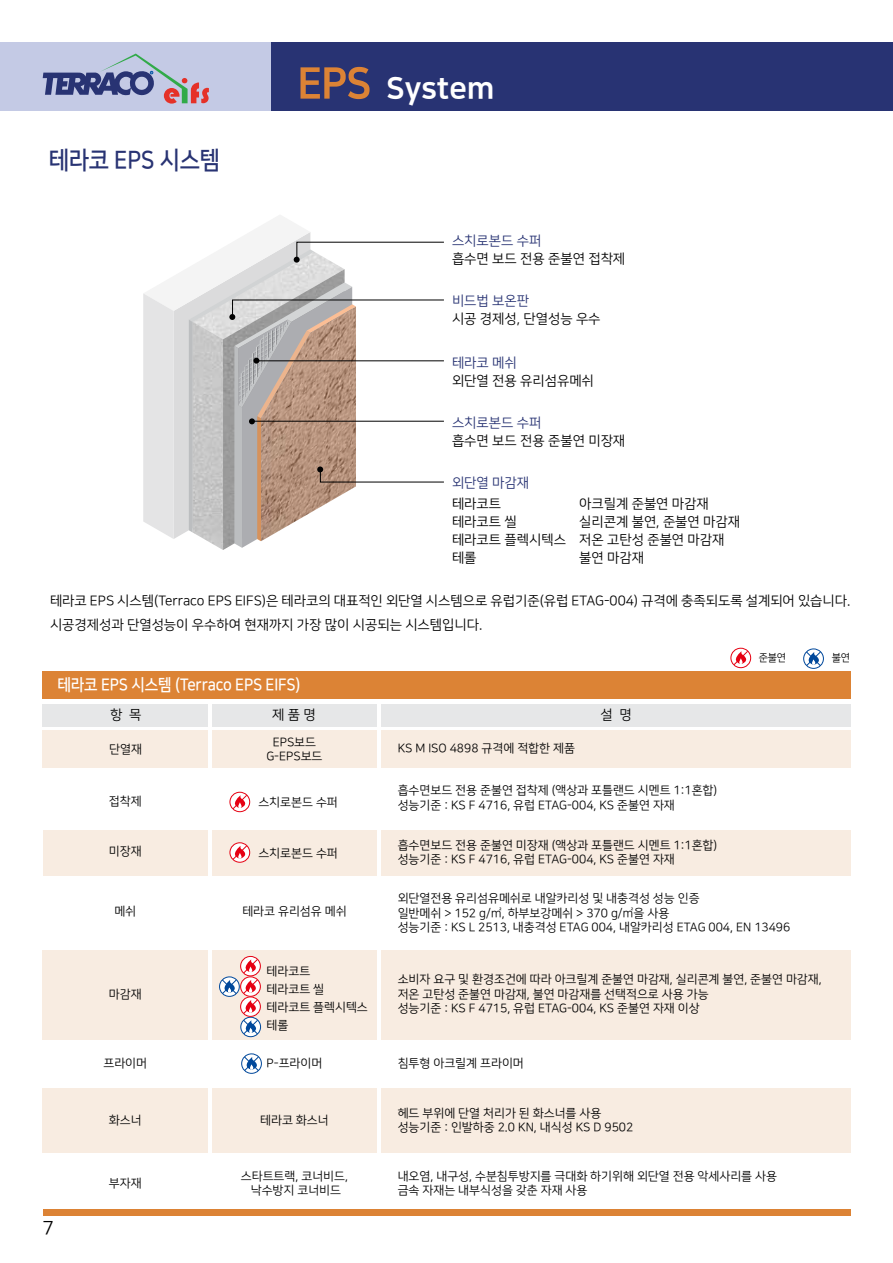
<style>
.page{position:relative;width:893px;height:1263px;background:#fff}
.page>*{position:absolute;margin:0;border:0;box-sizing:border-box;transform-origin:0 0}
.t1{font:30px "Nanum Square OTFEB";color:#fff}
.t2{font:24.75px "Nanum Square OTFB";letter-spacing:-.01em;color:#283373;scale:.9 1}
.t3{font:18.75px "Nanum Square OTFR";color:#000}
.t4{font:16.5px "Nanum Square OTFB";letter-spacing:-.01em;color:#fff;scale:.9 1}
.t5{font:13.5px/18px "Nanum Square OTFR";color:#000}
.t6{font:13.5px "Nanum Square OTFR";color:#283373}
.t7{font:12px/14.4px "Nanum Square OTFR";color:#000}
.t8{font:10.5px "Nanum Square OTFR";color:#000}
</style>
<div class="page">
<div style="left:0;top:43px;width:893px;height:68px;background:#283373"></div>
<div style="left:0;top:43px;width:270px;height:68px;background:#c4cae5"></div>
<svg style="left:43px;top:54px;width:166px;height:50px"></svg>
<div style="left:381px;top:1088px;width:469px;height:65px;background:#f8ece1"></div>
<div style="left:212px;top:1088px;width:165px;height:65px;background:#f8ece1"></div>
<div style="left:381px;top:830px;width:469px;height:46px;background:#f8ece1"></div>
<div style="left:212px;top:830px;width:165px;height:46px;background:#f8ece1"></div>
<div style="left:43px;top:1209px;width:807px;height:6px;background:#dc8335"></div>
<div style="left:43px;top:671px;width:808px;height:28px;background:#dc8335"></div>
<svg style="left:143px;top:215px;width:301px;height:335px"></svg>
<svg style="left:730px;top:647px;width:21px;height:21px"></svg>
<svg style="left:803px;top:648px;width:21px;height:21px"></svg>
<svg style="left:300px;top:67px;width:70px;height:32px"></svg>
<div style="left:212px;top:950px;width:165px;height:90px;background:#f8ece1"></div>
<div style="left:43px;top:704px;width:165px;height:22px;background:#e6e7e8"></div>
<div style="left:212px;top:704px;width:165px;height:22px;background:#e6e7e8"></div>
<div style="left:381px;top:704px;width:469px;height:22px;background:#e6e7e8"></div>
<div style="left:43px;top:1088px;width:165px;height:65px;background:#f8ece1"></div>
<div style="left:43px;top:730px;width:165px;height:37px;background:#f8ece1"></div>
<div style="left:212px;top:730px;width:165px;height:37px;background:#f8ece1"></div>
<div style="left:43px;top:830px;width:165px;height:46px;background:#f8ece1"></div>
<div style="left:43px;top:950px;width:165px;height:90px;background:#f8ece1"></div>
<div style="left:381px;top:730px;width:469px;height:37px;background:#f8ece1"></div>
<div style="left:381px;top:950px;width:469px;height:90px;background:#f8ece1"></div>
<svg style="left:230px;top:842px;width:21px;height:21px"></svg>
<svg style="left:230px;top:792px;width:21px;height:20px"></svg>
<svg style="left:219px;top:956px;width:42px;height:81px"></svg>
<svg style="left:241px;top:1053px;width:21px;height:21px"></svg>
<h2 class="t2" style="left:49px;top:147px;width:192px">테라코 EPS 시스템</h2>
<h1 class="t1" style="left:386px;top:73px;width:110px">System</h1>
<p class="t6" style="left:452px;top:234px;width:91px">스치로본드 수퍼</p>
<p class="t5" style="left:452px;top:250px;width:175px">흡수면 보드 전용 준불연 접착제</p>
<p class="t6" style="left:452px;top:293px;width:79px">비드법 보온판</p>
<p class="t5" style="left:452px;top:310px;width:150px">시공 경제성, 단열성능 우수</p>
<p class="t6" style="left:452px;top:356px;width:66px">테라코 메쉬</p>
<p class="t5" style="left:452px;top:372px;width:143px">외단열 전용 유리섬유메쉬</p>
<p class="t6" style="left:452px;top:416px;width:91px">스치로본드 수퍼</p>
<p class="t5" style="left:452px;top:432px;width:175px">흡수면 보드 전용 준불연 미장재</p>
<p class="t6" style="left:452px;top:475px;width:79px">외단열 마감재</p>
<p class="t5" style="left:452px;top:495px;width:115px">테라코트<br>테라코트 씰 테라코트 플렉시텍스 테롤</p>
<p class="t5" style="left:579px;top:495px;width:162px">아크릴계 준불연 마감재 실리콘계 불연, 준불연 마감재 저온 고탄성 준불연 마감재 불연 마감재</p>
<p class="t5" style="left:50px;top:589px;width:802px;line-height:24px">테라코 EPS 시스템(Terraco EPS EIFS)은 테라코의 대표적인 외단열 시스템으로 유럽기준(유럽 ETAG-004) 규격에 충족되도록 설계되어 있습니다. 시공경제성과 단열성능이 우수하여 현재까지 가장 많이 시공되는 시스템입니다.</p>
<p class="t8" style="left:759px;top:652px;width:29px">준불연</p>
<p class="t8" style="left:832px;top:652px;width:20px">불연</p>
<h3 class="t4" style="left:58px;top:676px;width:271px">테라코 EPS 시스템 (Terraco EPS EIFS)</h3>
<p class="t5" style="left:110px;top:706px;width:33px">항 목</p>
<p class="t5" style="left:272px;top:706px;width:45px">제 품 명</p>
<p class="t5" style="left:600px;top:706px;width:33px">설 명</p>
<p class="t7" style="left:398px;top:741px;width:179px">KS M ISO 4898 규격에 적합한 제품</p>
<p class="t7" style="left:266px;top:735px;width:58px;text-align:center">EPS보드<br>G-EPS보드</p>
<p class="t7" style="left:109px;top:742px;width:34px">단열재</p>
<p class="t7" style="left:109px;top:794px;width:34px">접착제</p>
<p class="t7" style="left:109px;top:845px;width:34px">미장재</p>
<p class="t7" style="left:398px;top:784px;width:321px">흡수면보드 전용 준불연 접착제 (액상과 포틀랜드 시멘트 1:1혼합)</p>
<p class="t7" style="left:258px;top:795px;width:81px">스치로본드 수퍼</p>
<p class="t7" style="left:398px;top:798px;width:279px">성능기준 : KS F 4716, 유럽 ETAG-004, KS 준불연 자재</p>
<p class="t7" style="left:258px;top:846px;width:81px">스치로본드 수퍼</p>
<p class="t7" style="left:398px;top:838px;width:321px">흡수면보드 전용 준불연 미장재 (액상과 포틀랜드 시멘트 1:1혼합) 성능기준 : KS F 4716, 유럽 ETAG-004, KS 준불연 자재</p>
<p class="t7" style="left:114px;top:905px;width:23px">메쉬</p>
<p class="t7" style="left:242px;top:905px;width:106px">테라코 유리섬유 메쉬</p>
<p class="t7" style="left:109px;top:987px;width:34px">마감재</p>
<p class="t7" style="left:103px;top:1056px;width:45px">프라이머</p>
<p class="t7" style="left:109px;top:1113px;width:34px">화스너</p>
<p class="t7" style="left:267px;top:962px;width:103px;line-height:18px">테라코트<br>테라코트 씰 테라코트 플렉시텍스 테롤</p>
<p class="t7" style="left:267px;top:1056px;width:57px">P-프라이머</p>
<p class="t7" style="left:260px;top:1113px;width:70px">테라코 화스너</p>
<p class="t7" style="left:398px;top:892px;width:394px">외단열전용 유리섬유메쉬로 내알카리성 및 내충격성 성능 인증<br>일반메쉬 &gt; 152 g/㎡, 하부보강메쉬 &gt; 370 g/㎡을 사용<br>성능기준 : KS L 2513, 내충격성 ETAG 004, 내알카리성 ETAG 004, EN 13496</p>
<p class="t7" style="left:398px;top:973px;width:426px">소비자 요구 및 환경조건에 따라 아크릴계 준불연 마감재, 실리콘계 불연, 준불연 마감재, 저온 고탄성 준불연 마감재, 불연 마감재를 선택적으로 사용 가능<br>성능기준 : KS F 4715, 유럽 ETAG-004, KS 준불연 자재 이상</p>
<p class="t7" style="left:398px;top:1056px;width:128px">침투형 아크릴계 프라이머</p>
<p class="t7" style="left:398px;top:1106px;width:237px">헤드 부위에 단열 처리가 된 화스너를 사용 성능기준 : 인발하중 2.0 KN, 내식성 KS D 9502</p>
<h3 class="t3" style="left:43px;top:1218px;width:13px">7</h3>
<p class="t7" style="left:109px;top:1176px;width:34px">부자재</p>
<p class="t7" style="left:241px;top:1169px;width:109px;text-align:center">스타트트랙, 코너비드, 낙수방지 코너비드</p>
<p class="t7" style="left:398px;top:1169px;width:381px">내오염, 내구성, 수분침투방지를 극대화 하기위해 외단열 전용 악세사리를 사용 금속 자재는 내부식성을 갖춘 자재 사용</p>
</div>
